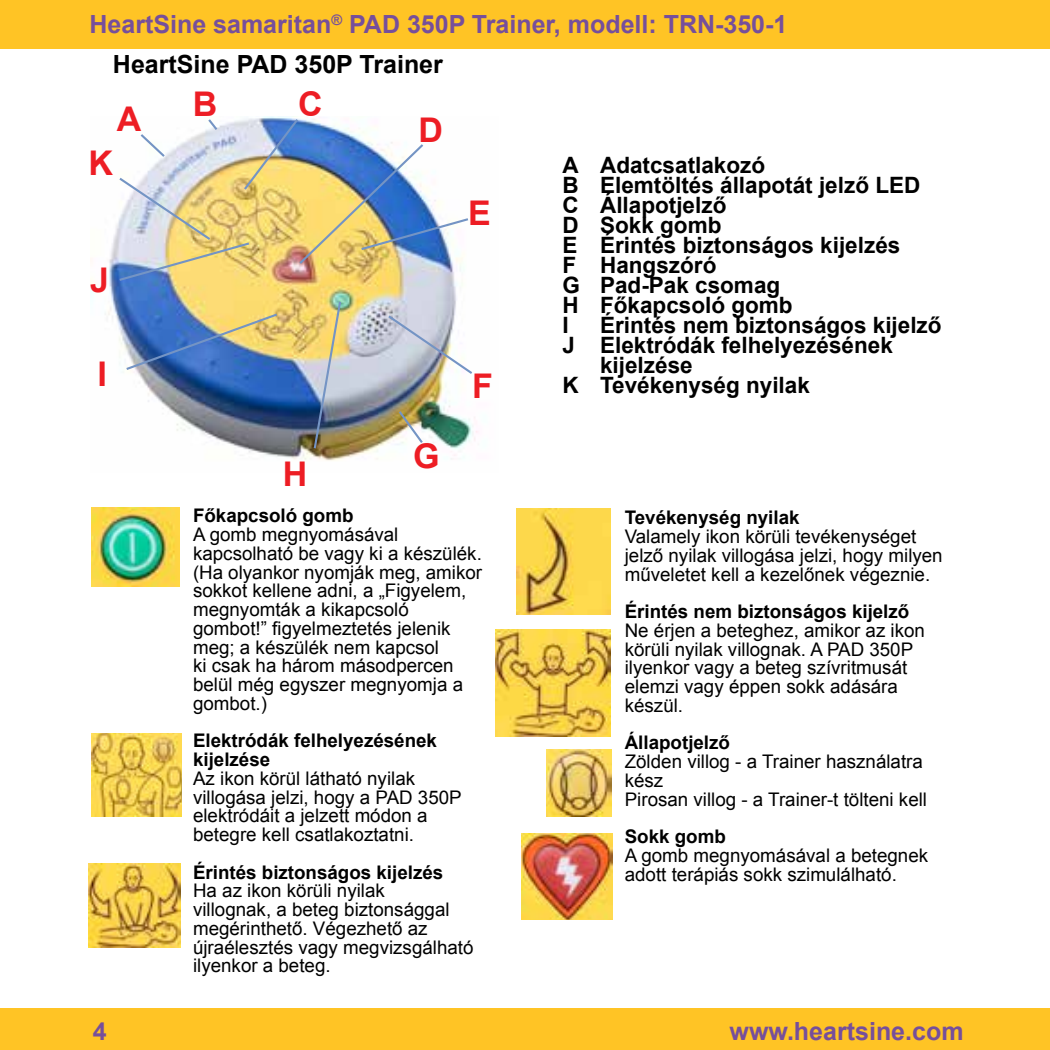
<style>
.page{position:relative;width:1050px;height:1050px;background:#fff}
.page>*{position:absolute;margin:0;border:0;box-sizing:border-box;transform-origin:0 0}
.t1{font:700 34px "Arial";color:#ed1d24}
.t2{font:700 25px/40px "Arial";color:#764f9b}
.t3{font:700 22.5px/20px "Arial";color:#000}
.t4{font:18.75px/18.8px "Arial";color:#000}
.t5{font:700 18.75px/18.8px "Arial";color:#000}
.s1{color:#000}
</style>
<div class="page">
<div style="left:0;top:1007px;width:1049px;height:42px;background:#ffc425"></div>
<div style="left:0;top:0;width:1049px;height:49px;background:#ffc425"></div>
<img style="left:91px;top:116px;width:388px;height:345px">
<img style="left:124px;top:312px;width:155px;height:60px">
<img style="left:312px;top:299px;width:30px;height:151px">
<svg style="left:396px;top:409px;width:29px;height:36px"></svg>
<svg style="left:386px;top:313px;width:88px;height:63px"></svg>
<img style="left:117px;top:117px;width:353px;height:165px">
<img style="left:92px;top:508px;width:88px;height:78px">
<img style="left:91px;top:733px;width:91px;height:83px">
<img style="left:88px;top:863px;width:93px;height:84px">
<img style="left:496px;top:629px;width:114px;height:107px">
<img style="left:516px;top:508px;width:94px;height:106px">
<img style="left:521px;top:833px;width:91px;height:86px">
<img style="left:546px;top:749px;width:65px;height:67px">
<h2 class="t2" style="left:113px;top:5px;width:676px;text-indent:-23px">HeartSine samaritan<sup>®</sup> PAD 350P Trainer, modell: TRN-350-1<br><span class="s1">HeartSine PAD 350P Trainer</span></h2>
<h1 class="t1" style="left:193px;top:82px;width:26px">B</h1>
<h1 class="t1" style="left:298px;top:81px;width:26px">C</h1>
<h1 class="t1" style="left:117px;top:97px;width:26px">A</h1>
<h1 class="t1" style="left:418px;top:107px;width:26px">D</h1>
<h1 class="t1" style="left:88px;top:140px;width:26px">K</h1>
<h1 class="t1" style="left:90px;top:257px;width:20px">J</h1>
<h1 class="t1" style="left:468px;top:190px;width:24px">E</h1>
<h1 class="t1" style="left:97px;top:351px;width:11px">I</h1>
<h1 class="t1" style="left:472px;top:363px;width:22px">F</h1>
<h1 class="t1" style="left:283px;top:451px;width:26px">H</h1>
<h1 class="t1" style="left:413px;top:433px;width:28px">G</h1>
<p class="t5" style="left:193px;top:507px;width:162px">Főkapcsoló gomb</p>
<p class="t4" style="left:193px;top:525px;width:290px">A gomb megnyomásával kapcsolható be vagy ki a készülék. (Ha olyankor nyomják meg, amikor sokkot kellene adni, a „Figyelem, megnyomták a kikapcsoló gombot!” figyelmeztetés jelenik meg; a készülék nem kapcsol<br>ki csak ha három másodpercen belül még egyszer megnyomja a gombot.)</p>
<p class="t5" style="left:193px;top:732px;width:245px">Elektródák felhelyezésének kijelzése</p>
<p class="t4" style="left:193px;top:769px;width:270px">Az ikon körül látható nyilak villogása jelzi, hogy a PAD 350P elektródáit a jelzett módon a betegre kell csatlakoztatni.</p>
<p class="t5" style="left:193px;top:863px;width:252px">Érintés biztonságos kijelzés</p>
<p class="t4" style="left:193px;top:881px;width:282px">Ha az ikon körüli nyilak<br>villognak, a beteg biztonsággal megérinthető. Végezhető az újraélesztés vagy megvizsgálható ilyenkor a beteg.</p>
<p class="t3" style="left:562px;top:155px;width:19px">A<br>B<br>C<br>D<br>E<br>F<br>G<br>H<br>I<br>J</p>
<p class="t3" style="left:562px;top:375px;width:18px">K</p>
<p class="t3" style="left:600px;top:155px;width:343px">Adatcsatlakozó<br>Elemtöltés állapotát jelző LED<br>Állapotjelző<br>Sokk gomb<br>Érintés biztonságos kijelzés<br>Hangszóró<br>Pad-Pak csomag<br>Főkapcsoló gomb<br>Érintés nem biztonságos kijelző<br>Elektródák felhelyezésének kijelzése<br>Tevékenység nyilak</p>
<p class="t5" style="left:624px;top:509px;width:176px">Tevékenység nyilak</p>
<p class="t4" style="left:624px;top:527px;width:319px">Valamely ikon körüli tevékenységet jelző nyilak villogása jelzi, hogy milyen műveletet kell a kezelőnek végeznie.</p>
<p class="t5" style="left:624px;top:602px;width:286px">Érintés nem biztonságos kijelző</p>
<p class="t4" style="left:624px;top:621px;width:302px">Ne érjen a beteghez, amikor az ikon körüli nyilak villognak. A PAD 350P ilyenkor vagy a beteg szívritmusát elemzi vagy éppen sokk adására készül.</p>
<p class="t5" style="left:624px;top:734px;width:107px">Állapotjelző</p>
<p class="t4" style="left:624px;top:752px;width:304px">Zölden villog - a Trainer használatra kész<br>Pirosan villog - a Trainer-t tölteni kell</p>
<p class="t5" style="left:624px;top:827px;width:103px">Sokk gomb</p>
<p class="t4" style="left:624px;top:846px;width:305px">A gomb megnyomásával a betegnek adott terápiás sokk szimulálható.</p>
<h2 class="t2" style="left:93px;top:1011px;width:15px">4</h2>
<h2 class="t2" style="left:729px;top:1011px;width:235px">www.heartsine.com</h2>
</div>
